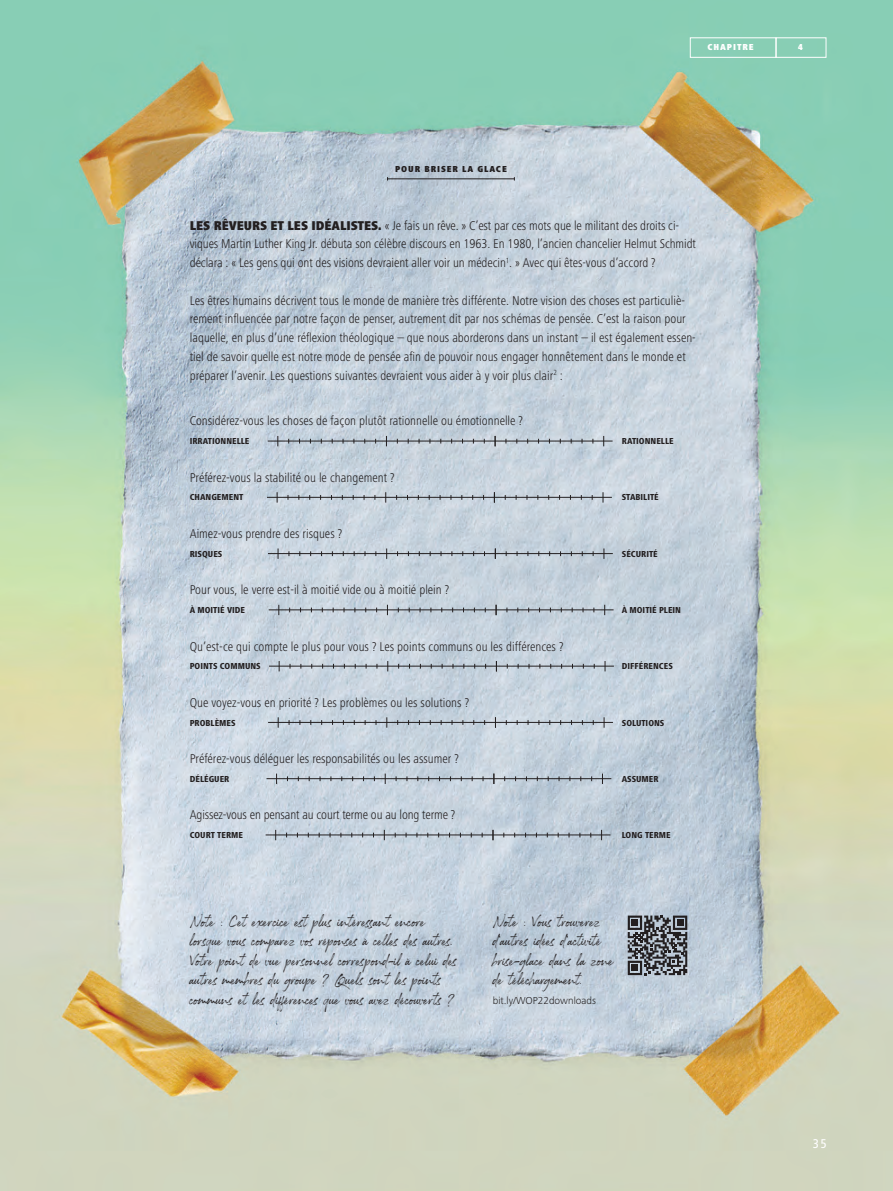
<style>
.page{position:relative;width:893px;height:1191px;background:#fff}
.page>*{position:absolute;margin:0;border:0;box-sizing:border-box;transform-origin:0 0}
.Nota_Icebreaker{font:16.5px/19.5px "Rockness";color:#231f20}
.t1{font:300 condensed 13.2px/18.8px "Frutiger Next Pro";color:#231f20}
.t2{font:500 condensed 13.2px "Frutiger Next Pro";color:#fff}
.Nota_Icebreaker-2{font:300 10.5px "Frutiger Next Pro";color:#231f20}
.t3{font:800 condensed 9px "Frutiger Next Pro";color:#231f20}
.t4{font:900 condensed 9px "Frutiger Next Pro";letter-spacing:.1em;color:#231f20}
.t5{font:900 condensed 9px "Frutiger Next Pro";letter-spacing:.1em;color:#fff}
.s1{font-weight:900}
</style>
<div class="page">
<img style="left:0;top:0;width:893px;height:1191px">
<div style="left:690px;top:37px;width:86px;height:21px;border:1px solid #fff"></div>
<div style="left:776px;top:37px;width:50px;height:21px;border:1px solid #fff"></div>
<hr style="left:268px;top:441px;width:345px;height:1px;background:#231f20">
<hr style="left:267px;top:497px;width:345px;height:1px;background:#231f20">
<hr style="left:268px;top:553px;width:345px;height:1px;background:#231f20">
<hr style="left:269px;top:609px;width:345px;height:1px;background:#231f20">
<hr style="left:269px;top:666px;width:345px;height:1px;background:#231f20">
<hr style="left:268px;top:722px;width:345px;height:1px;background:#231f20">
<hr style="left:266px;top:778px;width:345px;height:1px;background:#231f20">
<hr style="left:266px;top:834px;width:344px;height:1px;background:#231f20">
<svg style="left:390px;top:210px;width:15px;height:2px"></svg>
<hr style="left:388px;top:178px;width:126px;height:1px;background:#231f20">
<svg style="left:628px;top:915px;width:59px;height:60px;background:#686c72"></svg>
<div style="left:632px;top:964px;width:6px;height:7px;background:#231f20"></div>
<p class="t5" style="left:707px;top:42px;width:48px">CHAPITRE</p>
<p class="t5" style="left:798px;top:42px;width:6px">4</p>
<p class="t4" style="left:395px;top:164px;width:113px">POUR BRISER LA GLACE</p>
<p class="t1" style="left:190px;top:216px;width:508px"><span class="s1">LES RÊVEURS ET LES IDÉALISTES.</span> « Je fais un rêve. » C’est par ces mots que le militant des droits ci&shy;viques Martin Luther King Jr. débuta son célèbre discours en 1963. En 1980, l’ancien chancelier Helmut Schmidt déclara : « Les gens qui ont des visions devraient aller voir un médecin<sup>1</sup>. » Avec qui êtes-vous d’accord ?</p>
<p class="t1" style="left:190px;top:291px;width:508px">Les êtres humains décrivent tous le monde de manière très différente. Notre vision des choses est particuliè&shy;rement influencée par notre façon de penser, autrement dit par nos schémas de pensée. C’est la raison pour laquelle, en plus d’une réflexion théologique – que nous aborderons dans un instant – il est également essen&shy;tiel de savoir quelle est notre mode de pensée afin de pouvoir nous engager honnêtement dans le monde et préparer l’avenir. Les questions suivantes devraient vous aider à y voir plus clair<sup>2</sup> :</p>
<p class="t1" style="left:190px;top:412px;width:335px">Considérez-vous les choses de façon plutôt rationnelle ou émotionnelle ?</p>
<p class="t3" style="left:190px;top:436px;width:61px">IRRATIONNELLE</p>
<p class="t3" style="left:622px;top:436px;width:53px">RATIONNELLE</p>
<p class="t1" style="left:190px;top:468px;width:206px">Préférez-vous la stabilité ou le changement ?</p>
<p class="t3" style="left:190px;top:492px;width:55px">CHANGEMENT</p>
<p class="t3" style="left:622px;top:492px;width:38px">STABILITÉ</p>
<p class="t1" style="left:190px;top:524px;width:154px">Aimez-vous prendre des risques ?</p>
<p class="t3" style="left:190px;top:548px;width:34px">RISQUES</p>
<p class="t3" style="left:622px;top:548px;width:37px">SÉCURITÉ</p>
<p class="t1" style="left:190px;top:580px;width:261px">Pour vous, le verre est-il à moitié vide ou à moitié plein ?</p>
<p class="t3" style="left:190px;top:605px;width:57px">À MOITIÉ VIDE</p>
<p class="t3" style="left:622px;top:605px;width:61px">À MOITIÉ PLEIN</p>
<p class="t1" style="left:190px;top:637px;width:375px">Qu’est-ce qui compte le plus pour vous ? Les points communs ou les différences ?</p>
<p class="t3" style="left:190px;top:661px;width:72px">POINTS COMMUNS</p>
<p class="t3" style="left:622px;top:661px;width:53px">DIFFÉRENCES</p>
<p class="t1" style="left:190px;top:693px;width:281px">Que voyez-vous en priorité ? Les problèmes ou les solutions ?</p>
<p class="t3" style="left:190px;top:717px;width:47px">PROBLÈMES</p>
<p class="t3" style="left:622px;top:717px;width:44px">SOLUTIONS</p>
<p class="t1" style="left:190px;top:749px;width:271px">Préférez-vous déléguer les responsabilités ou les assumer ?</p>
<p class="t3" style="left:190px;top:773px;width:41px">DÉLÉGUER</p>
<p class="t3" style="left:622px;top:773px;width:38px">ASSUMER</p>
<p class="t1" style="left:190px;top:805px;width:267px">Agissez-vous en pensant au court terme ou au long terme ?</p>
<p class="t3" style="left:190px;top:830px;width:55px">COURT TERME</p>
<p class="t3" style="left:622px;top:830px;width:50px">LONG TERME</p>
<p class="Nota_Icebreaker" style="left:190px;top:910px;width:269px">Note : Cet exercice est plus intéressant encore lorsque vous comparez vos réponses à celles des autres.<br>Votre point de vue personnel correspond-il à celui des autres membres du groupe ? Quels sont les points communs et les différences que vous avez découverts ?</p>
<p class="Nota_Icebreaker" style="left:493px;top:910px;width:122px">Note : Vous trouverez d’autres idées d’activité brise-glace dans la zone de téléchargement.</p>
<p class="Nota_Icebreaker-2" style="left:493px;top:994px;width:105px">bit.ly/WOP22downloads</p>
<p class="t2" style="left:813px;top:1136px;width:15px">35</p>
</div>
